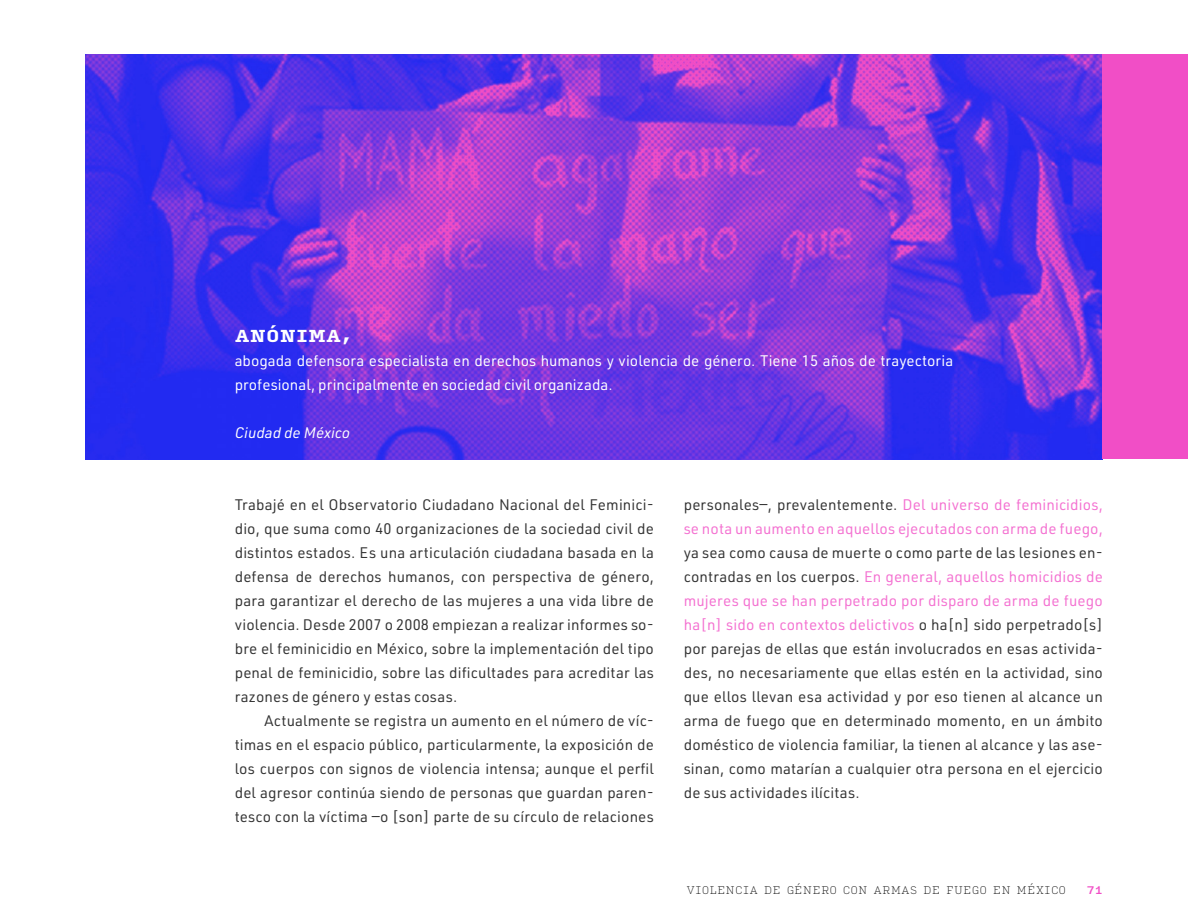
<style>
.page{position:relative;width:1188px;height:918px;background:#fff}
.page>*{position:absolute;margin:0;border:0;box-sizing:border-box;transform-origin:0 0}
.t1{font:900 16.5px "Input Serif";color:#fff}
.p1_sangria{font:15px/24px "URWDIN";letter-spacing:.01em;color:#333;text-align:justify}
.P1{font:15px/24px "URWDIN";letter-spacing:.01em;color:#333;text-align:justify}
.P1-2{font:15px/24px "URWDIN";color:#fff}
.P1-3{font:italic 15px "URWDIN";color:#fff}
.t2{font:100 10.5px "Input Serif";color:#000}
.t3{font:500 10.5px "Input Serif";color:#f14ec6}
.s1{color:#f471d1}
</style>
<div class="page">
<img style="left:85px;top:54px;width:1018px;height:405px">
<div style="left:1103px;top:54px;width:85px;height:405px;background:#f14ec6"></div>
<p class="t1" style="left:235px;top:321px;width:118px">ANÓNIMA,</p>
<p class="P1-2" style="left:235px;top:348px;width:720px">abogada defensora especialista en derechos humanos y violencia de género. Tiene 15 años de trayectoria profesional, principalmente en sociedad civil organizada.</p>
<p class="P1-3" style="left:235px;top:423px;width:117px">Ciudad de México</p>
<p class="P1" style="left:235px;top:492px;width:421px">Trabajé en el Observatorio Ciudadano Nacional del Feminici&shy;dio, que suma como 40 organizaciones de la sociedad civil de distintos estados. Es una articulación ciudadana basada en la defensa de derechos humanos, con perspectiva de género, para garantizar el derecho de las mujeres a una vida libre de violencia. Desde 2007 o 2008 empiezan a realizar informes so&shy;bre el feminicidio en México, sobre la implementación del tipo penal de feminicidio, sobre las dificultades para acreditar las razones de género y estas cosas.</p>
<p class="p1_sangria" style="left:235px;top:708px;width:421px;text-indent:30px">Actualmente se registra un aumento en el número de víc&shy;timas en el espacio público, particularmente, la exposición de los cuerpos con signos de violencia intensa; aunque el perfil del agresor continúa siendo de personas que guardan paren&shy;tesco con la víctima —o [son] parte de su círculo de relaciones</p>
<p class="p1_sangria" style="left:684px;top:492px;width:421px">personales—, prevalentemente. <span class="s1">Del universo de feminicidios, se nota un aumento en aquellos ejecutados con arma de fuego, </span>ya sea como causa de muerte o como parte de las lesiones en&shy;contradas en los cuerpos. <span class="s1">En general, aquellos homicidios de mujeres que se han perpetrado por disparo de arma de fuego ha[n] sido en contextos delictivos</span> o ha[n] sido perpetrado[s] por parejas de ellas que están involucrados en esas activida&shy;des, no necesariamente que ellas estén en la actividad, sino que ellos llevan esa actividad y por eso tienen al alcance un arma de fuego que en determinado momento, en un ámbito doméstico de violencia familiar, la tienen al alcance y las ase&shy;sinan, como matarían a cualquier otra persona en el ejercicio de sus actividades ilícitas.</p>
<p class="t2" style="left:686px;top:881px;width:381px">VIOLENCIA DE GÉNERO CON ARMAS DE FUEGO EN MÉXICO</p>
<p class="t3" style="left:1086px;top:881px;width:18px">71</p>
</div>
